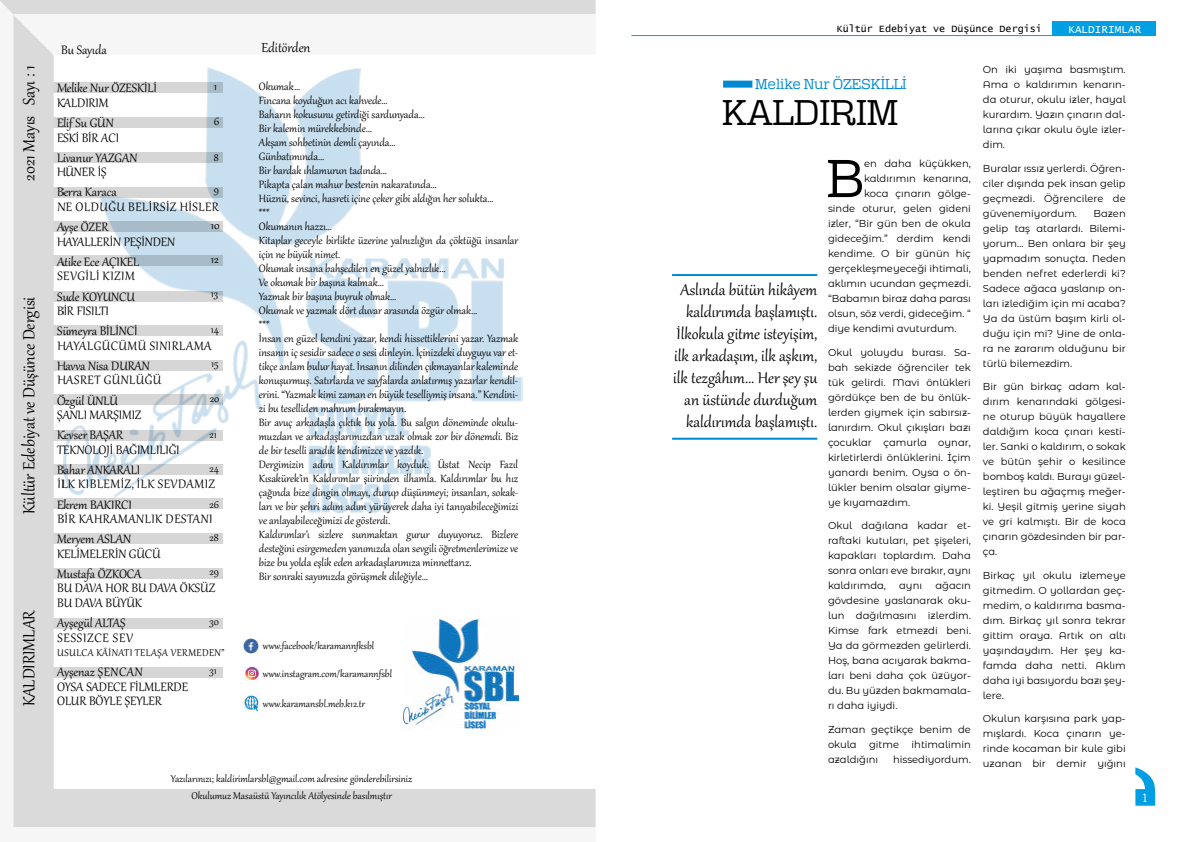
<style>
.page{position:relative;width:1191px;height:842px;background:#fff}
.page>*{position:absolute;margin:0;border:0;box-sizing:border-box;transform-origin:0 0}
.t1{font:52.1px "Polaris";color:#000}
.t2{font:35px "Polaris";color:#000}
.t3{font:20px "Gabriola";color:#000}
.t4{font:19px/22px "Gabriola";color:#000;text-align:right}
.t5{font:16px "Gabriola";color:#000}
.t6{font:15px/14.5px "Gabriola";color:#000}
.t7{font:15px/14.5px "Gabriola";letter-spacing:.03em;color:#000}
.t8{font:15px/14.5px "Gabriola";letter-spacing:.04em;color:#000}
.t9{font:14px "Polaris";color:#008ad1}
.t10{font:14px "Gabriola";color:#000}
.t11{font:13px/14px "Gabriola";color:#000}
.t12{font:12px "Gabriola";color:#000}
.t13{font:12px "Gabriola";letter-spacing:.04em;color:#000}
.t14{font:12px "Polaris";color:#fff}
.t15{font:11px "Lucida Console";color:#fff}
.t16{font:10px/15px "Montserrat Alternates";color:#000;text-align:justify}
.t17{font:10px "Lucida Console";color:#000}
</style>
<div class="page">
<svg style="left:1135px;top:767px;width:20px;height:39px"></svg>
<hr style="left:631px;top:35px;width:524px;height:1px;background:#009fe3">
<div style="left:1052px;top:22px;width:103px;height:14px;background:#009fe3"></div>
<svg style="left:13px;top:55px;width:582px;height:772px"></svg>
<svg style="left:0;top:0;width:595px;height:55px"></svg>
<div style="left:723px;top:81px;width:29px;height:7px;background:#008ad1"></div>
<hr style="left:672px;top:274px;width:145px;height:2px;background:#008ad1">
<hr style="left:672px;top:438px;width:145px;height:2px;background:#008ad1">
<img style="left:244px;top:638px;width:14px;height:15px">
<img style="left:244px;top:666px;width:17px;height:15px">
<img style="left:244px;top:695px;width:17px;height:16px">
<img style="left:63px;top:68px;width:459px;height:455px">
<h3 class="t3" style="left:16px;top:181px;width:117px;rotate:-90deg">2021 Mayıs Sayı : 1</h3>
<h3 class="t3" style="left:16px;top:514px;width:219px;rotate:-90deg">Kültür Edebiyat ve Düşünce Dergisi</h3>
<h3 class="t3" style="left:16px;top:706px;width:98px;rotate:-90deg">KALDIRIMLAR</h3>
<p class="t17" style="left:836px;top:25px;width:207px">Kültür Edebiyat ve Düşünce Dergisi</p>
<p class="t15" style="left:1068px;top:24px;width:74px">KALDIRIMLAR</p>
<h3 class="t6" style="left:61px;top:41px;width:47px">Bu Sayıda</h3>
<h3 class="t5" style="left:261px;top:37px;width:51px">Editörden</h3>
<h3 class="t6" style="left:57px;top:80px;width:101px">Melike Nur ÖZESKİLİ<br>KALDIRIM</h3>
<h3 class="t6" style="left:57px;top:115px;width:63px">Elif Su GÜN<br>ESKİ BİR ACI</h3>
<h3 class="t6" style="left:57px;top:149px;width:82px">Livanur YAZGAN<br>HÜNER İŞ</h3>
<h3 class="t8" style="left:57px;top:184px;width:163px">Berra Karaca<br>NE OLDUĞU BELIRSIZ HISLER</h3>
<h3 class="t6" style="left:57px;top:219px;width:119px">Ayşe ÖZER<br>HAYALLERİN PEŞİNDEN</h3>
<h3 class="t6" style="left:57px;top:253px;width:84px">Atike Ece AÇIKEL<br>SEVGILI KIZIM</h3>
<h3 class="t6" style="left:57px;top:288px;width:79px">Sude KOYUNCU<br>BİR FISILTI</h3>
<h3 class="t7" style="left:57px;top:323px;width:156px">Sümeyra BİLİNCİ<br>HAYALGÜCÜMÜ SINIRLAMA</h3>
<h3 class="t6" style="left:57px;top:357px;width:106px">Havva Nisa DURAN<br>HASRET GÜNLÜĞÜ</h3>
<h3 class="t6" style="left:57px;top:392px;width:86px">Özgül ÜNLÜ<br>ŞANLI MARŞIMIZ</h3>
<h3 class="t6" style="left:57px;top:427px;width:124px">Kevser BAŞAR<br>TEKNOLOJİ BAĞIMLILIĞI</h3>
<h3 class="t7" style="left:57px;top:461px;width:160px">Bahar ANKARALI<br>İLK KIBLEMIZ, ILK SEVDAMIZ</h3>
<h3 class="t7" style="left:57px;top:496px;width:157px">Ekrem BAKIRCI<br>BİR KAHRAMANLIK DESTANI</h3>
<h3 class="t6" style="left:57px;top:531px;width:105px">Meryem ASLAN<br>KELİMELERİN GÜCÜ</h3>
<h3 class="t6" style="left:57px;top:565px;width:160px">Mustafa ÖZKOCA<br>BU DAVA HOR BU DAVA ÖKSÜZ<br>BU DAVA BÜYÜK</h3>
<h3 class="t6" style="left:57px;top:615px;width:78px">Ayşegül ALTAŞ<br>SESSIZCE SEV</h3>
<p class="t13" style="left:57px;top:645px;width:169px">USULCA KÂINATI TELAŞA VERMEDEN”</p>
<h3 class="t6" style="left:57px;top:664px;width:132px">Ayşenaz ŞENCAN<br>OYSA SADECE FİLMLERDE<br>OLUR BÖYLE ŞEYLER</h3>
<h3 class="t11" style="left:259px;top:78px;width:42px">Okumak…</h3>
<h3 class="t9" style="left:755px;top:75px;width:153px">Melike Nur ÖZESKİLLİ</h3>
<p class="t11" style="left:259px;top:92px;width:261px">Fincana koyduğun acı kahvede…<br>Baharın kokusunu getirdiği sardunyada…<br>Bir kalemin mürekkebinde…<br>Akşam sohbetinin demli çayında…<br>Günbatımında…<br>Bir bardak ıhlamurun tadında…<br>Pikapta çalan mahur bestenin nakaratında…<br>Hüznü, sevinci, hasreti içine çeker gibi aldığın her solukta…<br>***<br>Okumanın hazzı…<br>Kitaplar geceyle birlikte üzerine yalnızlığın da çöktüğü insanlar için ne büyük nimet.<br>Okumak insana bahşedilen en güzel yalnızlık…<br>Ve okumak bir başına kalmak…<br>Yazmak bir başına buyruk olmak…<br>Okumak ve yazmak dört duvar arasında özgür olmak…<br>***<br>İnsan en güzel kendini yazar, kendi hissettiklerini yazar. Yazmak insanın iç sesidir sadece o sesi dinleyin. İçinizdeki duyguyu var et&shy;tikçe anlam bulur hayat. İnsanın dilinden çıkmayanlar kaleminde konuşurmuş. Satırlarda ve sayfalarda anlatırmış yazarlar kendil&shy;erini. “Yazmak kimi zaman en büyük teselliymiş insana.” Kendini&shy;zi bu teselliden mahrum bırakmayın.<br>Bir avuç arkadaşla çıktık bu yola. Bu salgın döneminde okulu&shy;muzdan ve arkadaşlarımızdan uzak olmak zor bir dönemdi. Biz de bir teselli aradık kendimizce ve yazdık.<br>Dergimizin adını Kaldırımlar koyduk. Üstat Necip Fazıl Kısakürek’in Kaldırımlar şiirinden ilhamla. Kaldırımlar bu hız çağında bize dingin olmayı, durup düşünmeyi; insanları, sokak&shy;ları ve bir şehri adım adım yürüyerek daha iyi tanıyabileceğimizi ve anlayabileceğimizi de gösterdi.<br>Kaldırımlar’ı sizlere sunmaktan gurur duyuyoruz. Bizlere desteğini esirgemeden yanımızda olan sevgili öğretmenlerimize ve bize bu yolda eşlik eden arkadaşlarımıza minnettarız.<br>Bir sonraki sayımızda görüşmek dileğiyle…</p>
<h3 class="t10" style="left:214px;top:77px;width:5px">1</h3>
<h2 class="t2" style="left:722px;top:90px;width:178px">KALDIRIM</h2>
<h3 class="t10" style="left:214px;top:112px;width:7px">6</h3>
<h3 class="t11" style="left:214px;top:150px;width:6px">8</h3>
<h1 class="t1" style="left:826px;top:146px;width:39px">B</h1>
<p class="t16" style="left:864px;top:156px;width:108px">en daha küçükken,</p>
<p class="t16" style="left:864px;top:171px;width:108px">kaldırımın kenarına,</p>
<p class="t16" style="left:864px;top:186px;width:108px">koca çınarın gölge-</p>
<p class="t16" style="left:828px;top:201px;width:144px">sinde oturur, gelen gideni</p>
<p class="t16" style="left:828px;top:216px;width:144px">izler, “Bir gün ben de okula</p>
<p class="t16" style="left:828px;top:231px;width:144px">gideceğim.” derdim kendi</p>
<p class="t16" style="left:828px;top:246px;width:144px">kendime. O bir günün hiç</p>
<p class="t16" style="left:828px;top:261px;width:144px">gerçekleşmeyeceği ihtimali,</p>
<p class="t16" style="left:828px;top:276px;width:144px">aklımın ucundan geçmezdi.</p>
<p class="t16" style="left:828px;top:291px;width:144px">“Babamın biraz daha parası</p>
<p class="t16" style="left:828px;top:306px;width:144px">olsun, söz verdi, gideceğim. “</p>
<p class="t16" style="left:828px;top:321px;width:130px">diye kendimi avuturdum.</p>
<p class="t16" style="left:828px;top:344px;width:144px">Okul yoluydu burası. Sa&shy;bah sekizde öğrenciler tek tük gelirdi. Mavi önlükleri gördükçe ben de bu önlük&shy;lerden giymek için sabırsız&shy;lanırdım. Okul çıkışları bazı çocuklar çamurla oynar, kirletirlerdi önlüklerini. İçim yanardı benim. Oysa o ön&shy;lükler benim olsalar giyme&shy;ye kıyamazdım.</p>
<p class="t16" style="left:828px;top:518px;width:144px">Okul dağılana kadar et&shy;raftaki kutuları, pet şişeleri, kapakları toplardım. Daha sonra onları eve bırakır, aynı kaldırımda,</p>
<h3 class="t11" style="left:214px;top:182px;width:7px">9</h3>
<h3 class="t10" style="left:211px;top:216px;width:10px">10</h3>
<h3 class="t10" style="left:211px;top:250px;width:9px">12</h3>
<h3 class="t4" style="left:673px;top:277px;width:146px">Aslında bütün hikâyem kaldırımda başlamıştı.<br>İlkokula gitme isteyişim, ilk arkadaşım, ilk aşkım, ilk tezgâhım... Her şey şu an üstünde durduğum kaldırımda başlamıştı.</h3>
<h3 class="t11" style="left:211px;top:286px;width:9px">13</h3>
<h3 class="t11" style="left:211px;top:321px;width:10px">14</h3>
<h3 class="t11" style="left:211px;top:355px;width:9px">15</h3>
<h3 class="t11" style="left:210px;top:391px;width:11px">20</h3>
<h3 class="t11" style="left:209px;top:426px;width:9px">21</h3>
<h3 class="t11" style="left:209px;top:460px;width:11px">24</h3>
<h3 class="t11" style="left:209px;top:496px;width:11px">26</h3>
<h3 class="t11" style="left:209px;top:530px;width:11px">28</h3>
<h3 class="t11" style="left:209px;top:563px;width:11px">29</h3>
<p class="t16" style="left:828px;top:578px;width:144px;text-indent:107px">ağacın gövdesine yaslanarak oku&shy;lun dağılmasını izlerdim.<br>Kimse fark etmezdi beni.<br>Ya da görmezden gelirlerdi.<br>Hoş, bana acıyarak bakma&shy;ları beni daha çok üzüyor&shy;du. Bu yüzden bakmamala&shy;rı daha iyiydi.</p>
<p class="t16" style="left:828px;top:721px;width:144px">Zaman geçtikçe benim de okula gitme ihtimalimin azaldığını</p>
<p class="t16" style="left:899px;top:578px;width:24px">aynı</p>
<h3 class="t11" style="left:209px;top:613px;width:11px">30</h3>
<p class="t12" style="left:263px;top:638px;width:113px">www.facebook/karamannfksbl</p>
<p class="t12" style="left:263px;top:666px;width:131px">www.instagram.com/karamannfsbl</p>
<p class="t12" style="left:263px;top:696px;width:104px">www.karamansbl.meb.k12.tr</p>
<h3 class="t11" style="left:209px;top:662px;width:9px">31</h3>
<p class="t16" style="left:893px;top:751px;width:79px">hissediyordum.</p>
<p class="t12" style="left:171px;top:771px;width:243px">Yazılarınızı; kaldirimlarsbl@gmail.com adresine gönderebilirsiniz</p>
<p class="t12" style="left:191px;top:788px;width:202px">Okulumuz Masaüstü Yayıncılık Atölyesinde basılmıştır</p>
<p class="t16" style="left:983px;top:62px;width:144px">On iki yaşıma basmıştım.<br>Ama o kaldırımın kenarın&shy;da oturur, okulu izler, hayal kurardım. Yazın çınarın dal&shy;larına çıkar okulu öyle izler&shy;dim.</p>
<p class="t16" style="left:983px;top:160px;width:144px">Buralar ıssız yerlerdi. Öğren&shy;ciler dışında pek insan gelip geçmezdi. Öğrencilere de güvenemiyordum.</p>
<p class="t16" style="left:983px;top:205px;width:144px;text-indent:111px">Bazen gelip taş atarlardı. Bilemi&shy;yorum... Ben onlara bir şey yapmadım sonuçta. Neden benden nefret ederlerdi ki?<br>Sadece ağaca yaslanıp on&shy;ları izlediğim için mi acaba?<br>Ya da üstüm başım kirli ol&shy;duğu için mi? Yine de onla&shy;ra ne zararım olduğunu bir türlü bilemezdim.</p>
<p class="t16" style="left:983px;top:379px;width:144px">Bir gün birkaç adam kal&shy;dırım kenarındaki gölgesi&shy;ne oturup büyük hayallere daldığım koca çınarı kesti&shy;ler. Sanki o kaldırım, o sokak ve bütün şehir o kesilince bomboş kaldı. Burayı güzel&shy;leştiren bu ağaçmış meğer&shy;ki. Yeşil gitmiş yerine siyah ve gri kalmıştı. Bir de koca çınarın gözdesinden bir par&shy;ça.</p>
<p class="t16" style="left:983px;top:567px;width:144px">Birkaç yıl okulu izlemeye gitmedim. O yollardan geç&shy;medim, o kaldırıma basma&shy;dım. Birkaç yıl sonra tekrar gittim oraya. Artık on altı yaşındaydım. Her şey ka&shy;famda daha netti. Aklım daha iyi basıyordu bazı şey&shy;lere.</p>
<p class="t16" style="left:983px;top:711px;width:144px">Okulun karşısına park yap&shy;mışlardı. Koca çınarın ye&shy;rinde kocaman bir kule gibi uzanan bir demir yığını</p>
<p class="t14" style="left:1142px;top:790px;width:7px">1</p>
</div>
